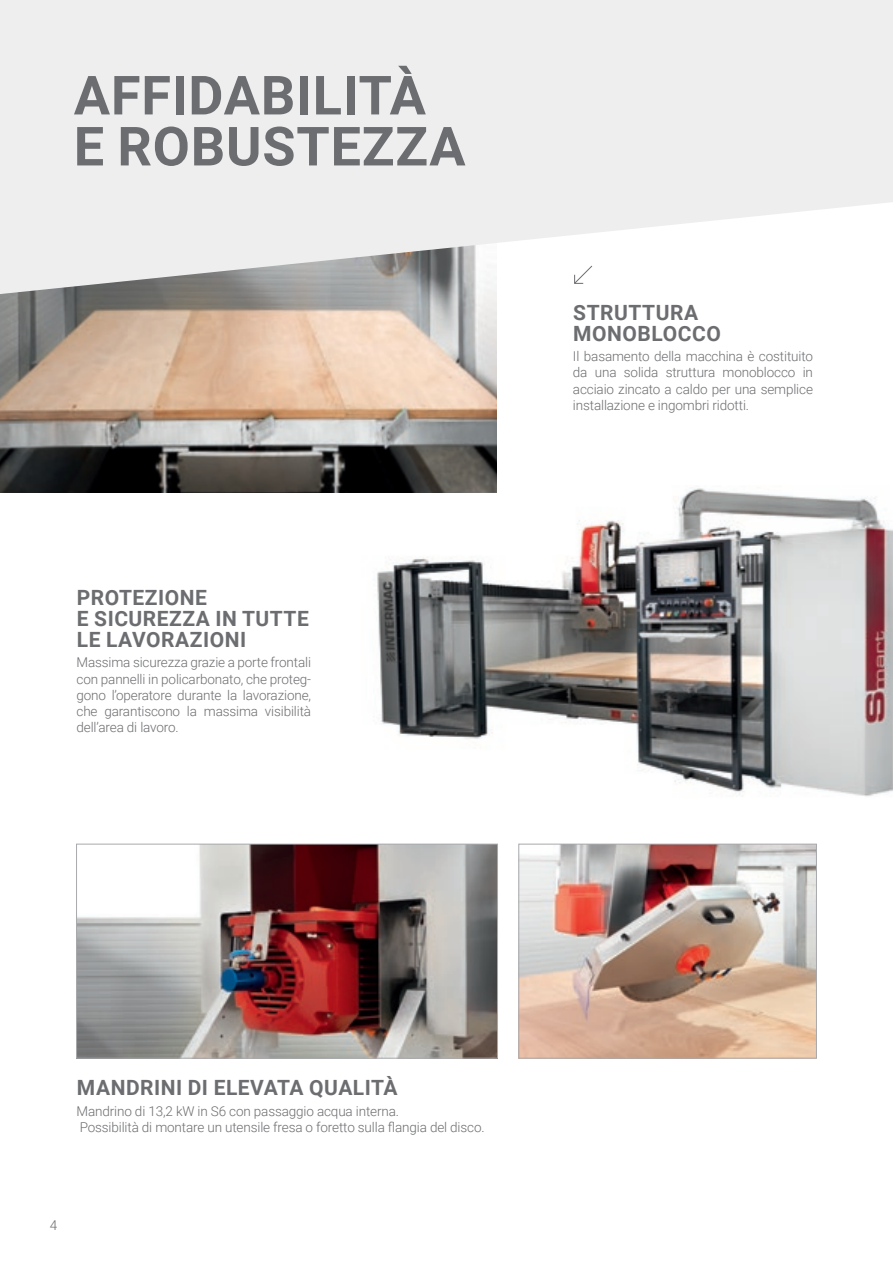
<style>
.page{position:relative;width:893px;height:1263px;background:#fff}
.page>*{position:absolute;margin:0;border:0;box-sizing:border-box;transform-origin:0 0}
._4_TITOLINO_Grigio_1{font:700 54px "Roboto";letter-spacing:.015em;color:#6c6d70}
._4_TITOLINO_Grigio_1-2{font:700 21px/21px "Roboto";letter-spacing:.025em;color:#6c6d70}
._5_TESTO_9_grigio{font:300 13.5px/16.2px "Roboto";letter-spacing:-.01em;color:#6c6d70;text-align:justify}
</style>
<div class="page">
<img style="left:377px;top:488px;width:516px;height:309px">
<img style="left:0;top:294px;width:497px;height:199px">
<svg style="left:0;top:0;width:893px;height:294px;background:#ebebec"></svg>
<svg style="left:574px;top:265px;width:19px;height:19px"></svg>
<img style="left:78px;top:846px;width:418px;height:210px">
<div style="left:76px;top:844px;width:422px;height:214px;border:1px solid #a8a9ad"></div>
<img style="left:521px;top:846px;width:294px;height:210px">
<div style="left:519px;top:844px;width:298px;height:214px;border:1px solid #a8a9ad"></div>
<p class="_4_TITOLINO_Grigio_1" style="left:74px;top:57px;width:354px">AFFIDABILITÀ</p>
<p class="_4_TITOLINO_Grigio_1" style="left:74px;top:108px;width:393px">E ROBUSTEZZA</p>
<p class="_4_TITOLINO_Grigio_1-2" style="left:77px;top:586px;width:132px">PROTEZIONE</p>
<p class="_4_TITOLINO_Grigio_1-2" style="left:77px;top:607px;width:233px">E SICUREZZA IN TUTTE<br>LE LAVORAZIONI</p>
<p class="_5_TESTO_9_grigio" style="left:77px;top:654px;width:236px">Massima sicurezza grazie a porte frontali con pannelli in policarbonato, che proteg&shy;gono l’operatore durante la lavorazione, che garantiscono la massima visibilità dell’area di lavoro.</p>
<p class="_4_TITOLINO_Grigio_1-2" style="left:573px;top:301px;width:126px">STRUTTURA</p>
<p class="_4_TITOLINO_Grigio_1-2" style="left:573px;top:322px;width:149px">MONOBLOCCO</p>
<p class="_5_TESTO_9_grigio" style="left:573px;top:348px;width:242px">Il basamento della macchina è costituito da una solida struttura monoblocco in acciaio zincato a caldo per una semplice installazione e ingombri ridotti.</p>
<p class="_4_TITOLINO_Grigio_1-2" style="left:77px;top:1076px;width:322px">MANDRINI DI ELEVATA QUALITÀ</p>
<p class="_5_TESTO_9_grigio" style="left:77px;top:1102px;width:324px">Mandrino di 13,2 kW in S6 con passaggio acqua interna.</p>
<p class="_5_TESTO_9_grigio" style="left:80px;top:1118px;width:406px">Possibilità di montare un utensile fresa o foretto sulla flangia del disco.</p>
<p class="_5_TESTO_9_grigio" style="left:50px;top:1216px;width:9px">4</p>
</div>
